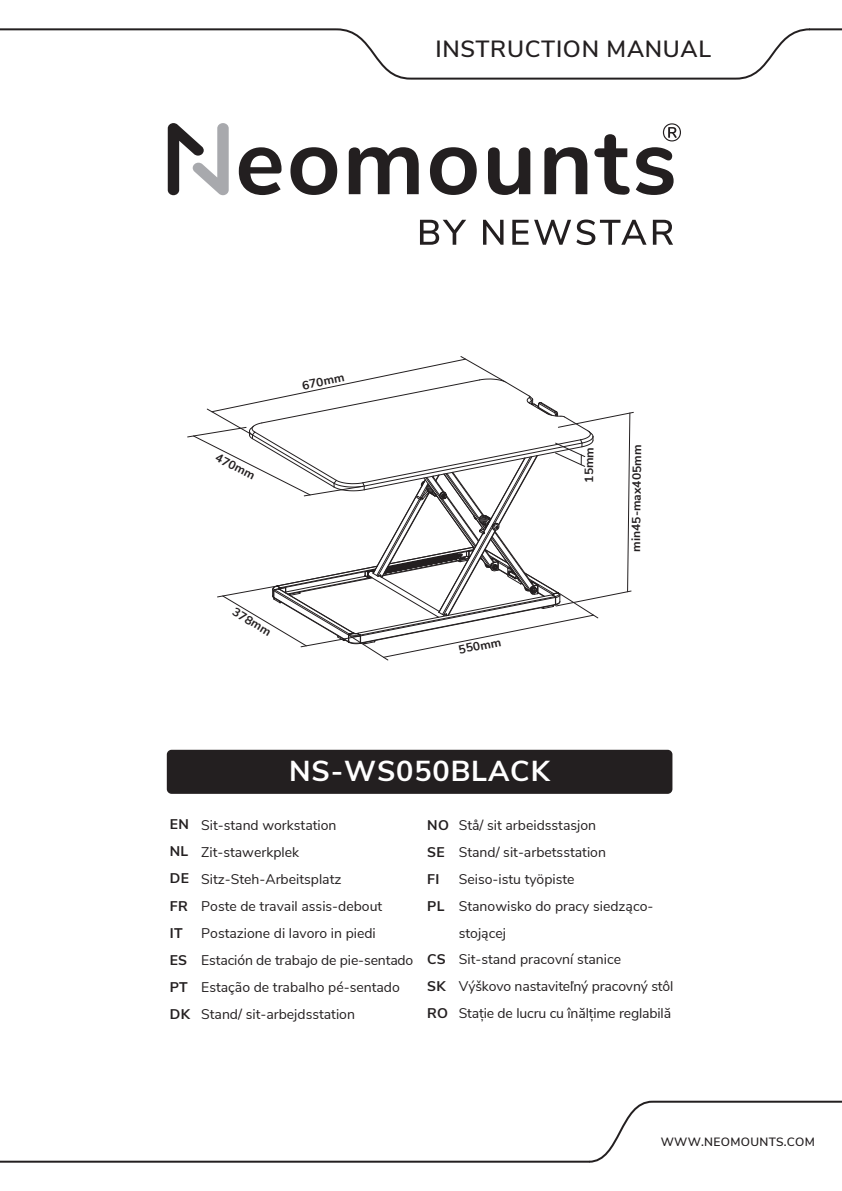
<style>
.page{position:relative;width:842px;height:1191px;background:#fff}
.page>*{position:absolute;margin:0;border:0;box-sizing:border-box;transform-origin:0 0}
.t1{font:700 28.8px "Nunito Sans";letter-spacing:.03em;color:#fff}
.t2{font:600 23.4px "Nunito Sans";letter-spacing:.03em;color:#231f20}
.t3{font:14px/27px "Nunito Sans";color:#231f20}
.t4{font:700 14px/27px "Nunito Sans";letter-spacing:.03em;color:#231f20}
.t5{font:700 12px "Nunito Sans";color:#231f20}
.t6{font:600 12px "Nunito Sans";letter-spacing:.03em;color:#231f20}
</style>
<div class="page">
<svg style="left:636px;top:147px;width:38px;height:48px"></svg>
<svg style="left:663px;top:123px;width:18px;height:18px"></svg>
<svg style="left:168px;top:123px;width:61px;height:72px"></svg>
<svg style="left:349px;top:147px;width:70px;height:47px"></svg>
<svg style="left:290px;top:147px;width:47px;height:48px"></svg>
<svg style="left:430px;top:147px;width:47px;height:48px"></svg>
<svg style="left:594px;top:134px;width:36px;height:61px"></svg>
<svg style="left:544px;top:147px;width:43px;height:47px"></svg>
<svg style="left:488px;top:147px;width:42px;height:48px"></svg>
<svg style="left:239px;top:147px;width:43px;height:48px"></svg>
<svg style="left:420px;top:219px;width:253px;height:26px"></svg>
<div style="left:168px;top:750px;width:504px;height:43px;background:#231f20;border-radius:4px"></div>
<div style="left:167px;top:750px;width:505px;height:44px;border:1px solid #231f20;border-radius:4px"></div>
<svg style="left:0;top:1100px;width:842px;height:63px"></svg>
<svg style="left:0;top:28px;width:842px;height:52px"></svg>
<svg style="left:187px;top:356px;width:447px;height:305px"></svg>
<h2 class="t2" style="left:435px;top:32px;width:277px">INSTRUCTION MANUAL</h2>
<p class="t5" style="left:220px;top:449px;width:44px;rotate:27deg">470mm</p>
<p class="t5" style="left:300px;top:377px;width:44px;rotate:-12deg">670mm</p>
<p class="t5" style="left:238px;top:603px;width:44px;rotate:31deg">378mm</p>
<p class="t5" style="left:457px;top:641px;width:44px;rotate:-11deg">550mm</p>
<p class="t5" style="left:580px;top:482px;width:37px;rotate:-89deg">15mm</p>
<p class="t5" style="left:627px;top:551px;width:108px;rotate:-89deg">min45-max405mm</p>
<h1 class="t1" style="left:289px;top:750px;width:262px">NS-WS050BLACK</h1>
<p class="t4" style="left:170px;top:810px;width:21px;text-align:justify">EN NL DE FR</p>
<p class="t4" style="left:170px;top:918px;width:14px">IT</p>
<p class="t4" style="left:170px;top:945px;width:22px">ES<br>PT<br>DK</p>
<p class="t3" style="left:201px;top:810px;width:214px">Sit-stand workstation<br>Zit-stawerkplek<br>Sitz-Steh-Arbeitsplatz<br>Poste de travail assis-debout<br>Postazione di lavoro in piedi<br>Estación de trabajo de pie-sentado<br>Estação de trabalho pé-sentado<br>Stand/ sit-arbejdsstation</p>
<p class="t4" style="left:427px;top:810px;width:23px">NO<br>SE<br>FI<br>PL</p>
<p class="t4" style="left:427px;top:944px;width:22px">CS<br>SK<br>RO</p>
<p class="t3" style="left:459px;top:810px;width:216px">Stå/ sit arbeidsstasjon<br>Stand/ sit-arbetsstation<br>Seiso-istu työpiste<br>Stanowisko do pracy siedząco&shy;stojącej<br>Sit-stand pracovní stanice<br>Výškovo nastaviteľný pracovný stôl<br>Stație de lucru cu înălțime reglabilă</p>
<p class="t6" style="left:661px;top:1133px;width:156px">WWW.NEOMOUNTS.COM</p>
</div>
